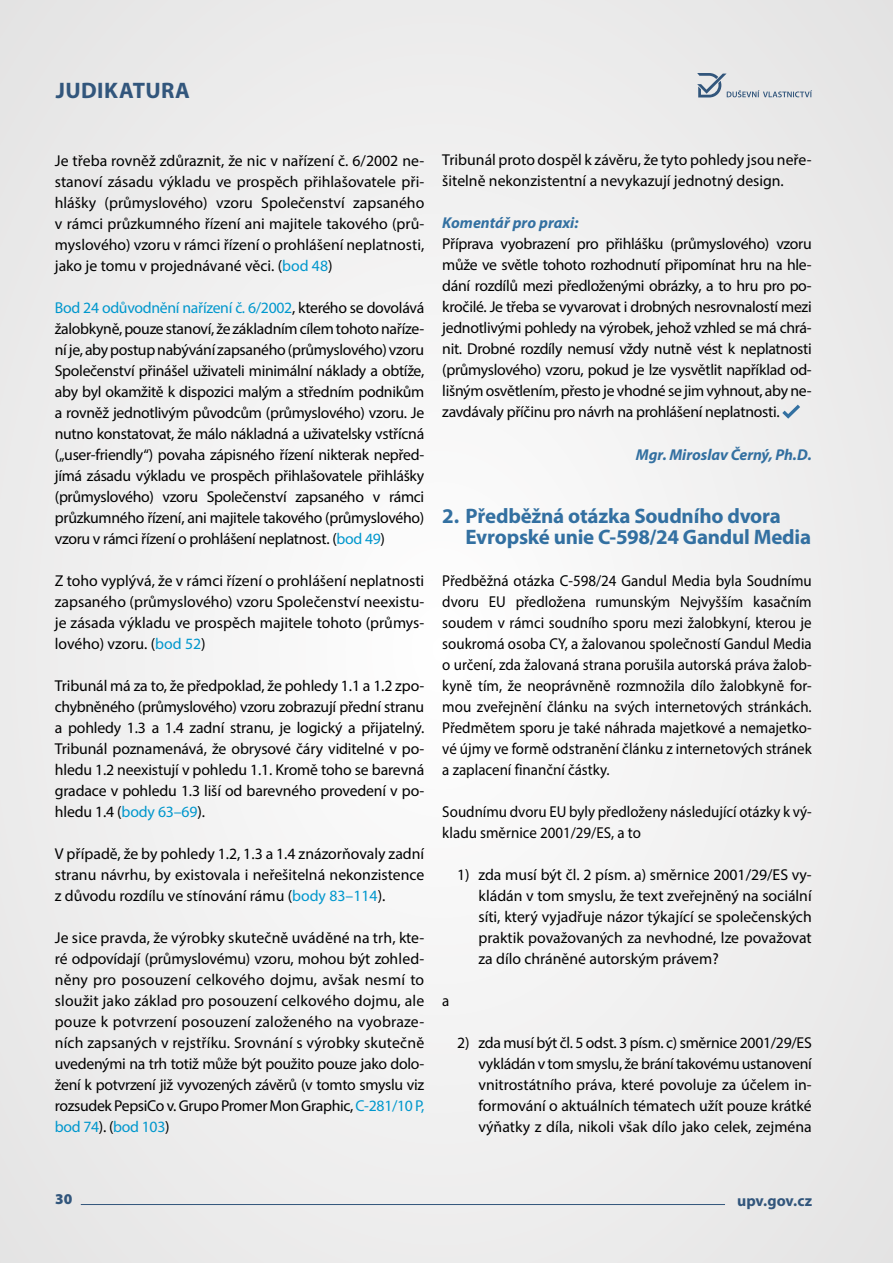
<style>
.page{position:relative;width:893px;height:1263px;background:#efefef}
.page>*{position:absolute;margin:0;border:0;box-sizing:border-box;transform-origin:0 0}
.t1{font:700 22.5px "Myriad Pro";letter-spacing:.02em;color:#32567c}
.t2{font:700 21px/21px "Myriad Pro";letter-spacing:-.01em;color:#3370a1}
.t3{font:15.75px/21px "Myriad Pro";color:#000;text-align:justify}
.t4{font:15.75px/21px "Myriad Pro";color:#000;text-align:justify;scale:.95 1}
.t5{font:italic 700 15.75px "Myriad Pro";color:#3370a1}
.t6{font:700 15.75px "Myriad Pro";letter-spacing:.005em;color:#32567c}
.t7{font:900 15px "Myriad Pro";color:#32567c}
.s1{color:#0097cd}
</style>
<div class="page">
<hr style="left:81px;top:1204px;width:644px;height:1px;background:#32567c">
<svg style="left:697px;top:73px;width:115px;height:24px"></svg>
<svg style="left:782px;top:404px;width:18px;height:15px"></svg>
<h1 class="t1" style="left:56px;top:75px;width:136px">JUDIKATURA</h1>
<p class="t3" style="left:55px;top:150px;width:371px">Je třeba rovněž zdůraznit, že nic v nařízení č. 6/2002 ne&shy;stanoví zásadu výkladu ve prospěch přihlašovatele při&shy;hlášky (průmyslového) vzoru Společenství zapsaného v rámci průzkumného řízení ani majitele takového (prů&shy;myslového) vzoru v rámci řízení o prohlášení neplatnosti, jako je tomu v projednávané věci. (<span class="s1">bod 48</span>)</p>
<p class="t3" style="left:55px;top:297px;width:371px"><span class="s1">Bod 24 odůvodnění nařízení č. 6/2002</span>, kterého se dovolává žalobkyně, pouze stanoví, že základním cílem tohoto naříze&shy;ní je, aby postup nabývání zapsaného (průmyslového) vzoru Společenství přinášel uživateli minimální náklady a obtíže, aby byl okamžitě k dispozici malým a středním podnikům a rovněž jednotlivým původcům (průmyslového) vzoru. Je nutno konstatovat, že málo nákladná a uživatelsky vstřícná („user-friendly“) povaha zápisného řízení nikterak nepřed&shy;jímá zásadu výkladu ve prospěch přihlašovatele přihlášky (průmyslového) vzoru Společenství zapsaného v rámci průzkumného řízení, ani majitele takového (průmyslového) vzoru v rámci řízení o prohlášení neplatnost. (<span class="s1">bod 49</span>)</p>
<p class="t3" style="left:55px;top:569px;width:371px">Z toho vyplývá, že v rámci řízení o prohlášení neplatnosti zapsaného (průmyslového) vzoru Společenství neexistu&shy;je zásada výkladu ve prospěch majitele tohoto (průmys&shy;lového) vzoru. (<span class="s1">bod 52</span>)</p>
<p class="t3" style="left:55px;top:674px;width:371px">Tribunál má za to, že předpoklad, že pohledy 1.1 a 1.2 zpo&shy;chybněného (průmyslového) vzoru zobrazují přední stranu a pohledy 1.3 a 1.4 zadní stranu, je logický a přijatelný.<br>Tribunál poznamenává, že obrysové čáry viditelné v po&shy;hledu 1.2 neexistují v pohledu 1.1. Kromě toho se barevná gradace v pohledu 1.3 liší od barevného provedení v po&shy;hledu 1.4 (<span class="s1">body 63–69</span>).</p>
<p class="t3" style="left:55px;top:842px;width:371px">V případě, že by pohledy 1.2, 1.3 a 1.4 znázorňovaly zadní stranu návrhu, by existovala i neřešitelná nekonzistence z důvodu rozdílu ve stínování rámu (<span class="s1">body 83–114</span>).</p>
<p class="t3" style="left:55px;top:926px;width:371px">Je sice pravda, že výrobky skutečně uváděné na trh, kte&shy;ré odpovídají (průmyslovému) vzoru, mohou být zohled&shy;něny pro posouzení celkového dojmu, avšak nesmí to sloužit jako základ pro posouzení celkového dojmu, ale pouze k potvrzení posouzení založeného na vyobraze&shy;ních zapsaných v rejstříku. Srovnání s výrobky skutečně uvedenými na trh totiž může být použito pouze jako dolo&shy;žení k potvrzení již vyvozených závěrů (v tomto smyslu viz rozsudek PepsiCo v. Grupo Promer Mon Graphic, <span class="s1">C-281/10 P, bod 74</span>). (<span class="s1">bod 103</span>)</p>
<p class="t3" style="left:442px;top:149px;width:371px">Tribunál proto dospěl k závěru, že tyto pohledy jsou neře&shy;šitelně nekonzistentní a nevykazují jednotný design.</p>
<p class="t5" style="left:442px;top:213px;width:138px">Komentář pro praxi:</p>
<p class="t3" style="left:442px;top:233px;width:371px">Příprava vyobrazení pro přihlášku (průmyslového) vzoru může ve světle tohoto rozhodnutí připomínat hru na hle&shy;dání rozdílů mezi předloženými obrázky, a to hru pro po&shy;kročilé. Je třeba se vyvarovat i drobných nesrovnalostí mezi jednotlivými pohledy na výrobek, jehož vzhled se má chrá&shy;nit. Drobné rozdíly nemusí vždy nutně vést k neplatnosti (průmyslového) vzoru, pokud je lze vysvětlit například od&shy;lišným osvětlením, přesto je vhodné se jim vyhnout, aby ne&shy;zavdávaly příčinu pro návrh na prohlášení neplatnosti.</p>
<p class="t5" style="left:636px;top:444px;width:177px">Mgr. Miroslav Černý, Ph.D.</p>
<h2 class="t2" style="left:466px;top:504px;width:347px;text-indent:-23px">2. Předběžná otázka Soudního dvora<br>Evropské unie C-598/24 Gandul Media</h2>
<p class="t4" style="left:442px;top:570px;width:390px">Předběžná otázka C-598/24 Gandul Media byla Soudnímu dvoru EU předložena rumunským Nejvyšším kasačním soudem v rámci soudního sporu mezi žalobkyní, kterou je soukromá osoba CY, a žalovanou společností Gandul Media o určení, zda žalovaná strana porušila autorská práva žalob&shy;kyně tím, že neoprávněně rozmnožila dílo žalobkyně for&shy;mou zveřejnění článku na svých internetových stránkách.<br>Předmětem sporu je také náhrada majetkové a nemajetko&shy;vé újmy ve formě odstranění článku z internetových stránek a zaplacení finanční částky.</p>
<p class="t4" style="left:442px;top:801px;width:390px">Soudnímu dvoru EU byly předloženy následující otázky k vý&shy;kladu směrnice 2001/29/ES, a to</p>
<p class="t3" style="left:478px;top:864px;width:335px;text-indent:-21px">1) zda musí být čl. 2 písm. a) směrnice 2001/29/ES vy&shy;kládán v tom smyslu, že text zveřejněný na sociální síti, který vyjadřuje názor týkající se společenských praktik považovaných za nevhodné, lze považovat za dílo chráněné autorským právem?</p>
<p class="t4" style="left:442px;top:990px;width:9px">a</p>
<p class="t3" style="left:478px;top:1032px;width:335px;text-indent:-21px">2) zda musí být čl. 5 odst. 3 písm. c) směrnice 2001/29/ES vykládán v tom smyslu, že brání takovému ustanovení vnitrostátního práva, které povoluje za účelem in&shy;formování o aktuálních tématech užít pouze krátké výňatky z díla, nikoli však dílo jako celek, zejména</p>
<p class="t7" style="left:55px;top:1189px;width:19px">30</p>
<p class="t6" style="left:737px;top:1190px;width:77px">upv.gov.cz</p>
</div>
